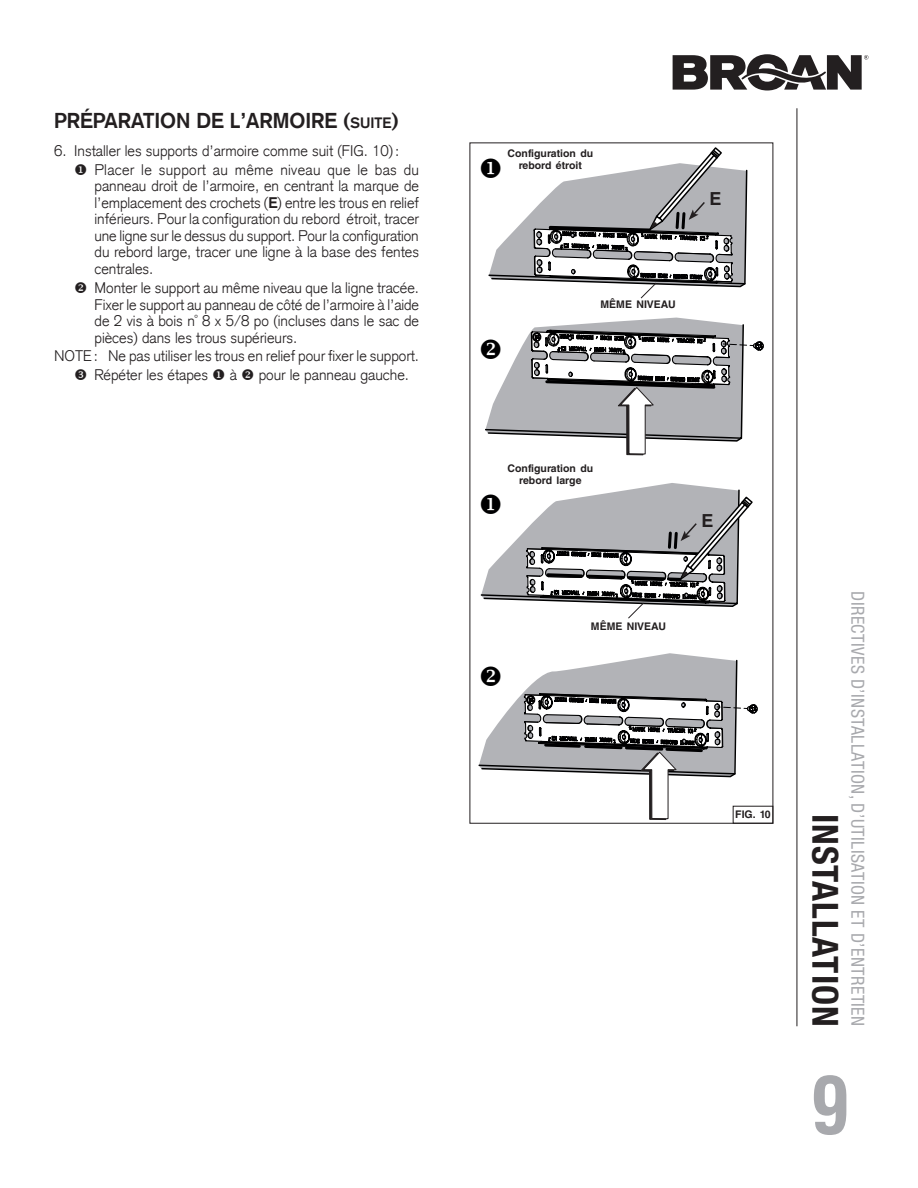
<style>
.page{position:relative;width:918px;height:1188px;background:#fff}
.page>*{position:absolute;margin:0;border:0;box-sizing:border-box;transform-origin:0 0}
.t1{font:700 condensed 78px "Helvetica LT Std";color:#a8a9ad}
.t2{font:700 condensed 36px "Helvetica Neue LT Std";letter-spacing:.025em;color:#231f20}
.TITOLO1{font:700 21px "Akzidenz Grotesk CE";color:#231f20}
.t3{font:condensed 18px "Helvetica Neue LT Std";letter-spacing:.025em;color:#a8a9ad}
.t4{font:700 18px "Helvetica LT Std";color:#231f20}
.English_Number{font:300 15px/16.5px "Akzidenz Grotesk CE";color:#231f20;text-align:justify}
.t5{font:700 10.5px/12px "Helvetica LT Std";color:#231f20;text-align:center}
.s1{font-style:inherit}
.s2{font-size:14.7px}
.s3{font-weight:700}
</style>
<div class="page">
<hr style="left:797px;top:108px;width:1px;height:918px;background:#231f20">
<svg style="left:673px;top:54px;width:196px;height:37px"></svg>
<div style="left:733px;top:806px;width:40px;height:18px;border:1px solid #231f20"></div>
<svg style="left:488px;top:147px;width:260px;height:152px"></svg>
<svg style="left:485px;top:318px;width:279px;height:138px"></svg>
<svg style="left:480px;top:483px;width:273px;height:136px"></svg>
<svg style="left:478px;top:653px;width:281px;height:167px"></svg>
<p class="TITOLO1" style="left:54px;top:108px;width:346px">PRÉPARATION DE L’ARMOIRE <span class="s1">(</span><span class="s2">SUITE</span><span class="s1">)</span></p>
<p class="English_Number" style="left:54px;top:142px;width:347px">6. Installer les supports d’armoire comme suit (FIG. 10):</p>
<p class="English_Number" style="left:94px;top:161px;width:326px;text-indent:-20px">◆ Placer le support au même niveau que le bas du panneau droit de l’armoire, en centrant la marque de l’emplacement des crochets (<span class="s3">E</span>) entre les trous en relief inférieurs. Pour la configuration du rebord étroit, tracer une ligne sur le dessus du support. Pour la configuration du rebord large, tracer une ligne à la base des fentes centrales.</p>
<p class="English_Number" style="left:94px;top:279px;width:326px;text-align:left;text-indent:-20px">❖ Monter le support au même niveau que la ligne tracée.<br>Fixer le support au panneau de côté de l’armoire à l’aide de 2 vis à bois n° 8 x 5/8 po (incluses dans le sac de pièces) dans les trous supérieurs.</p>
<p class="English_Number" style="left:54px;top:347px;width:364px">NOTE: Ne pas utiliser les trous en relief pour fixer le support.</p>
<p class="English_Number" style="left:94px;top:366px;width:313px">Répéter les étapes ◆ à ❖ pour le panneau gauche.</p>
<p class="t5" style="left:508px;top:147px;width:87px">Configuration du rebord étroit</p>
<p class="t4" style="left:710px;top:188px;width:14px">E</p>
<p class="t5" style="left:601px;top:298px;width:77px">MÊME NIVEAU</p>
<p class="t5" style="left:508px;top:462px;width:87px">Configuration du rebord large</p>
<p class="t5" style="left:591px;top:620px;width:77px">MÊME NIVEAU</p>
<p class="t4" style="left:701px;top:509px;width:14px">E</p>
<p class="t5" style="left:735px;top:809px;width:37px">FIG. 10</p>
<h2 class="t2" style="left:847px;top:814px;width:214px;rotate:90deg">INSTALLATION</h2>
<p class="t3" style="left:868px;top:591px;width:437px;rotate:90deg">DIRECTIVES D’INSTALLATION, D’UTILISATION ET D’ENTRETIEN</p>
<h1 class="t1" style="left:811px;top:1057px;width:40px">9</h1>
</div>
